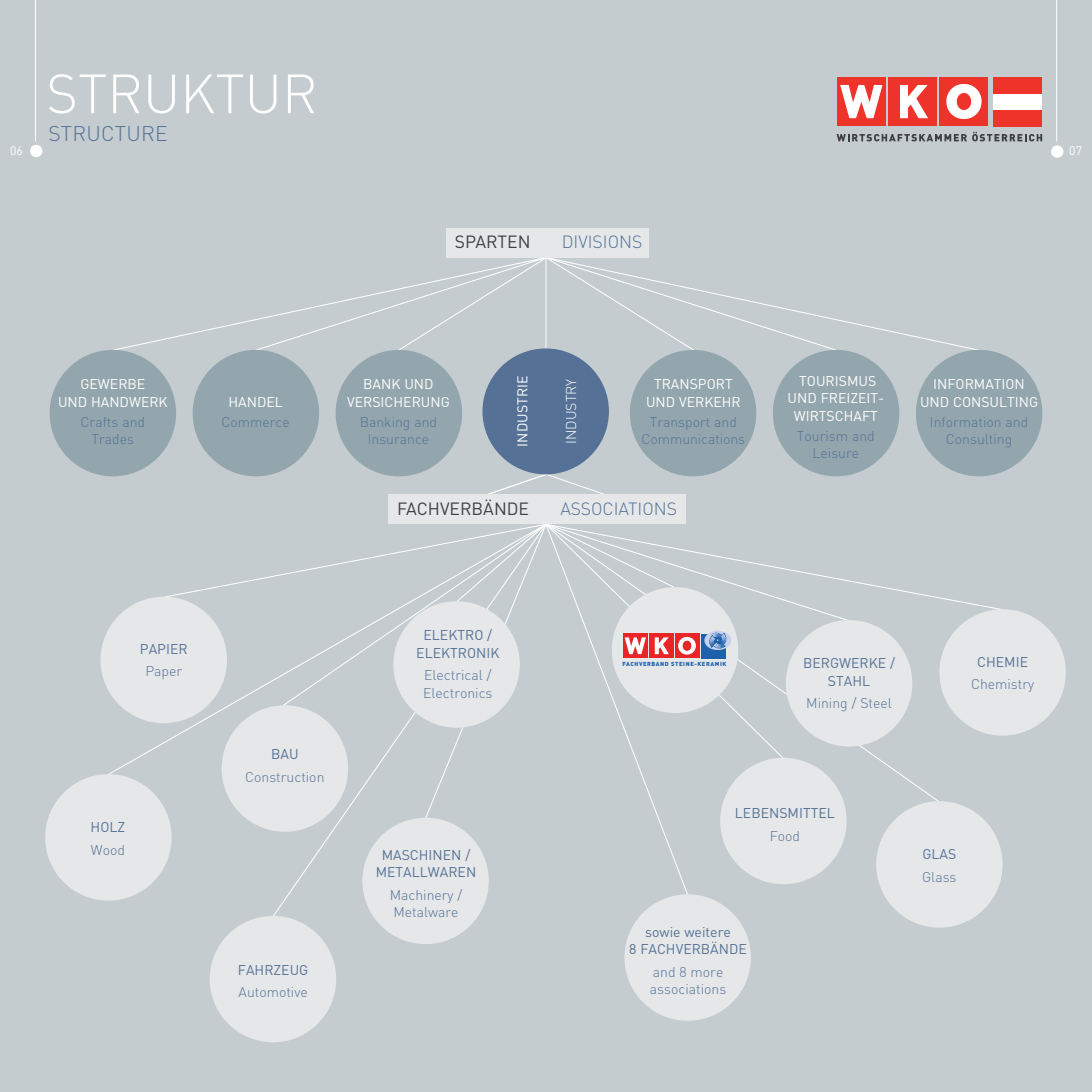
<style>
.page{position:relative;width:1092px;height:1092px;background:#fff}
.page>*{position:absolute;margin:0;border:0;box-sizing:border-box;transform-origin:0 0}
.t1{font:300 54.25px "DIN";color:#fff}
.t2{font:300 21px "DIN";color:#557296}
.t3{font:300 17.5px "DIN";color:#557296}
.t4{font:17.5px "DIN";color:#414042}
.t5{font:300 14px/22.4px "DIN";color:#557296}
.t6{font:14px/19.9px "DIN";color:#fff}
.t7{font:14px/22.4px "DIN";color:#557296}
.t8{font:300 14px "DIN";color:#fff}
.t9{font:12.25px "DIN";color:#fff}
.t10{font:900 5.77px "DIN";letter-spacing:.1em;color:#1f60ad}
.s1{font-weight:400;color:#fff}
.s2{font-weight:300;color:#557296}
.s3{font-weight:300}
.s4{font-weight:400}
</style>
<div class="page">
<div style="left:0;top:0;width:1091px;height:1091px;background:#c4ccd0"></div>
<svg style="left:582px;top:517px;width:357px;height:286px"></svg>
<svg style="left:549px;top:521px;width:452px;height:100px"></svg>
<svg style="left:107px;top:524px;width:442px;height:392px"></svg>
<svg style="left:113px;top:253px;width:866px;height:98px"></svg>
<div style="left:630px;top:350px;width:126px;height:126px;background:#93a6ad;border-radius:50%"></div>
<div style="left:772px;top:350px;width:127px;height:126px;background:#93a6ad;border-radius:50%"></div>
<div style="left:915px;top:350px;width:127px;height:126px;background:#93a6ad;border-radius:50%"></div>
<div style="left:446px;top:228px;width:202px;height:29px;background:#e5e7e9"></div>
<div style="left:624px;top:894px;width:126px;height:126px;background:#e5e7e9;border-radius:50%"></div>
<div style="left:785px;top:620px;width:127px;height:126px;background:#e5e7e9;border-radius:50%"></div>
<div style="left:939px;top:609px;width:126px;height:126px;background:#e5e7e9;border-radius:50%"></div>
<div style="left:876px;top:801px;width:126px;height:126px;background:#e5e7e9;border-radius:50%"></div>
<div style="left:720px;top:757px;width:126px;height:127px;background:#e5e7e9;border-radius:50%"></div>
<div style="left:611px;top:587px;width:127px;height:126px;background:#e5e7e9;border-radius:50%"></div>
<hr style="left:545px;top:257px;width:1px;height:91px;background:#fff">
<svg style="left:488px;top:473px;width:116px;height:21px"></svg>
<div style="left:50px;top:350px;width:126px;height:126px;background:#93a6ad;border-radius:50%"></div>
<div style="left:193px;top:350px;width:126px;height:126px;background:#93a6ad;border-radius:50%"></div>
<div style="left:335px;top:350px;width:127px;height:126px;background:#93a6ad;border-radius:50%"></div>
<div style="left:482px;top:348px;width:127px;height:126px;background:#557296;border-radius:50%"></div>
<div style="left:388px;top:494px;width:297px;height:30px;background:#e5e7e9"></div>
<div style="left:100px;top:596px;width:127px;height:127px;background:#e5e7e9;border-radius:50%"></div>
<div style="left:393px;top:601px;width:126px;height:126px;background:#e5e7e9;border-radius:50%"></div>
<div style="left:221px;top:705px;width:127px;height:126px;background:#e5e7e9;border-radius:50%"></div>
<div style="left:45px;top:774px;width:127px;height:126px;background:#e5e7e9;border-radius:50%"></div>
<div style="left:362px;top:817px;width:127px;height:127px;background:#e5e7e9;border-radius:50%"></div>
<div style="left:210px;top:915px;width:126px;height:127px;background:#e5e7e9;border-radius:50%"></div>
<div style="left:993px;top:94px;width:48px;height:16px;background:#fff"></div>
<div style="left:939px;top:77px;width:49px;height:49px;background:#ee332b"></div>
<div style="left:888px;top:77px;width:49px;height:49px;background:#ee332b"></div>
<svg style="left:836px;top:134px;width:130px;height:7px"></svg>
<svg style="left:972px;top:132px;width:70px;height:9px"></svg>
<svg style="left:900px;top:85px;width:28px;height:33px"></svg>
<div style="left:836px;top:77px;width:49px;height:49px;background:#ee332b"></div>
<svg style="left:840px;top:85px;width:42px;height:33px"></svg>
<div style="left:993px;top:77px;width:48px;height:17px;background:#ee332b"></div>
<div style="left:993px;top:110px;width:48px;height:16px;background:#ee332b"></div>
<svg style="left:946px;top:84px;width:35px;height:35px"></svg>
<div style="left:1050px;top:145px;width:13px;height:13px;background:#fff;border-radius:50%"></div>
<hr style="left:1056px;top:0;width:1px;height:141px;background:#fff">
<div style="left:30px;top:145px;width:12px;height:12px;background:#fff;border-radius:50%"></div>
<hr style="left:35px;top:0;width:1px;height:141px;background:#fff">
<div style="left:674px;top:633px;width:25px;height:25px;background:#ea2527"></div>
<div style="left:648px;top:633px;width:25px;height:25px;background:#ea2527"></div>
<svg style="left:654px;top:637px;width:15px;height:17px"></svg>
<div style="left:623px;top:633px;width:24px;height:25px;background:#ea2527"></div>
<svg style="left:624px;top:637px;width:22px;height:17px"></svg>
<svg style="left:678px;top:636px;width:17px;height:18px"></svg>
<div style="left:683px;top:641px;width:7px;height:9px;background:#ea2527;border-radius:50%"></div>
<div style="left:683px;top:641px;width:8px;height:9px;border:1px solid #ea2527;border-radius:50%"></div>
<div style="left:701px;top:633px;width:25px;height:25px;background:#1f60ad"></div>
<svg style="left:704px;top:630px;width:27px;height:20px"></svg>
<svg style="left:708px;top:631px;width:18px;height:18px"></svg>
<p class="t9" style="left:10px;top:143px;width:14px">06</p>
<p class="t1" style="left:46px;top:60px;width:33px">stru</p>
<p class="t1" style="left:180px;top:60px;width:69px">ktur</p>
<p class="t2" style="left:48px;top:120px;width:15px">structur</p>
<p class="t2" style="left:155px;top:120px;width:14px">e</p>
<p class="t4" style="left:455px;top:231px;width:12px">SPARTEN</p>
<p class="t3" style="left:561px;top:231px;width:9px">divisi</p>
<p class="t3" style="left:607px;top:231px;width:34px">ons</p>
<p class="t9" style="left:1069px;top:143px;width:14px">07</p>
<p class="t6" style="left:80px;top:374px;width:20px">GEWERBE</p>
<p class="t6" style="left:58px;top:391px;width:10px">UND</p>
<p class="t5" style="left:81px;top:391px;width:66px;line-height:19.9px;text-indent:10px"><span class="s1">HANDWERK<br></span>Crafts and</p>
<p class="t5" style="left:92px;top:428px;width:44px">Trades</p>
<p class="t5" style="left:221px;top:391px;width:70px;line-height:19.9px;text-indent:7px"><span class="s1">HANDEL<br></span>Commerce</p>
<p class="t6" style="left:363px;top:374px;width:20px">BANK</p>
<p class="t6" style="left:404px;top:374px;width:10px">UND</p>
<p class="t6" style="left:360px;top:391px;width:79px;text-indent:-13px">VERSICHERUNG<br><span class="s2">Banking and</span></p>
<p class="t5" style="left:367px;top:427px;width:63px">Insurance</p>
<p class="t6" style="left:512px;top:446px;width:70px;rotate:-90deg">INDUSTRIE</p>
<p class="t8" style="left:562px;top:444px;width:66px;rotate:-90deg">IN DUSTRY</p>
<p class="t6" style="left:646px;top:375px;width:26px;line-height:17.5px;text-indent:8px">TRANSPORT<br>UND</p>
<p class="t5" style="left:649px;top:391px;width:89px;line-height:19.9px;text-indent:29px"><span class="s1">VERKEHR<br></span>Transport and</p>
<p class="t5" style="left:641px;top:428px;width:105px">Communications</p>
<p class="t4" style="left:397px;top:497px;width:12px">FACHVERB</p>
<p class="t4" style="left:483px;top:497px;width:23px">ÄNDE</p>
<p class="t3" style="left:560px;top:498px;width:51px">associati</p>
<p class="t3" style="left:642px;top:498px;width:34px">ons</p>
<p class="t6" style="left:799px;top:370px;width:18px">TOURISMUS</p>
<p class="t6" style="left:787px;top:388px;width:10px">UND</p>
<p class="t6" style="left:820px;top:388px;width:65px">FREIZEIT-</p>
<p class="t6" style="left:793px;top:405px;width:82px">WIRTSCHAFT<br><span class="s2">Tourism and</span></p>
<p class="t5" style="left:812px;top:441px;width:48px">Leisure</p>
<p class="t6" style="left:933px;top:374px;width:14px">INFORMATION</p>
<p class="t6" style="left:919px;top:391px;width:10px">UND</p>
<p class="t5" style="left:929px;top:391px;width:100px;line-height:19.9px;text-indent:23px"><span class="s1">CONSULTING<br></span>Information and</p>
<p class="t5" style="left:945px;top:428px;width:68px">Consulting</p>
<p class="t7" style="left:145px;top:637px;width:38px;text-indent:-5px">PAPIER<br><span class="s3">Paper</span></p>
<p class="t7" style="left:91px;top:815px;width:36px">HOLZ<br><span class="s3">Wood</span></p>
<p class="t5" style="left:245px;top:742px;width:81px;text-indent:26px"><span class="s4">BAU<br></span>Construction</p>
<p class="t5" style="left:238px;top:958px;width:71px;text-indent:35px"><span class="s4">ZEUG<br></span>Automotive</p>
<p class="t7" style="left:238px;top:958px;width:18px">FAHR</p>
<p class="t7" style="left:423px;top:624px;width:18px">ELEKTRO</p>
<p class="t7" style="left:487px;top:624px;width:6px">/</p>
<p class="t5" style="left:424px;top:641px;width:69px;text-indent:-8px"><span class="s4">ELEKTRONIK<br></span>Electrical /</p>
<p class="t5" style="left:423px;top:681px;width:71px">Electronics</p>
<p class="t7" style="left:382px;top:843px;width:21px">MASCHINEN</p>
<p class="t7" style="left:465px;top:843px;width:6px">/</p>
<p class="t7" style="left:390px;top:860px;width:74px;text-indent:-14px">METALLWAREN<br><span class="s3">Machinery /</span></p>
<p class="t5" style="left:393px;top:900px;width:67px">M etalware</p>
<p class="t10" style="left:622px;top:660px;width:105px">FACHVERBAND STEINE-KERAMIK</p>
<p class="t7" style="left:803px;top:652px;width:20px">BERGWERKE</p>
<p class="t7" style="left:890px;top:652px;width:6px">/</p>
<p class="t5" style="left:806px;top:669px;width:87px;text-indent:22px"><span class="s4">STAHL<br></span>M ining / Steel</p>
<p class="t5" style="left:970px;top:650px;width:65px;text-indent:6px"><span class="s4">CHEMIE<br></span>Chemistry</p>
<p class="t7" style="left:735px;top:801px;width:18px">LEBENSMITTEL</p>
<p class="t5" style="left:769px;top:824px;width:32px">Food</p>
<p class="t7" style="left:629px;top:922px;width:103px;line-height:17.5px;text-indent:16px">SOWIE WEITERE<br>8 FACHVERB</p>
<p class="t5" style="left:652px;top:937px;width:76px;text-align:right"><span class="s4">ÄNDE<br></span>and 8 more</p>
<p class="t5" style="left:650px;top:977px;width:78px">associations</p>
<p class="t5" style="left:922px;top:842px;width:36px"><span class="s4">GLAS<br></span>G lass</p>
</div>
